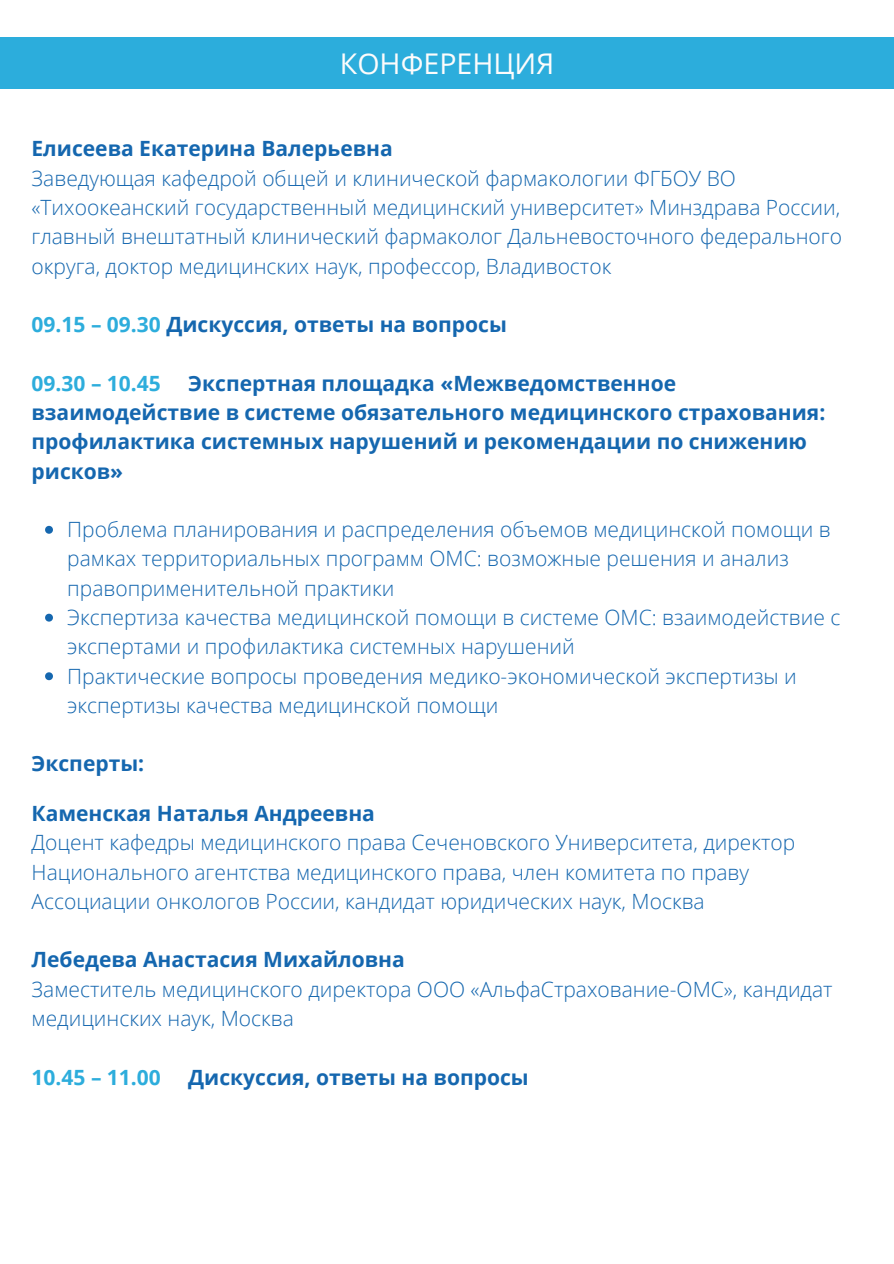
<style>
.page{position:relative;width:894px;height:1264px;background:#fff}
.page>*{position:absolute;margin:0;border:0;box-sizing:border-box;transform-origin:0 0}
.t1{font:28.5px "Open Sans";color:#fdfcfc}
.t2{font:300 21px/29.2px "Open Sans";color:#1567af}
.t3{font:700 21px/29.2px "Open Sans";color:#1567af}
.t4{font:700 21px "Open Sans";color:#2daddc}
.s1{color:#2daddc}
</style>
<div class="page">
<div style="left:0;top:37px;width:893px;height:52px;background:#2caddc"></div>
<svg style="left:45px;top:526px;width:8px;height:7px"></svg>
<svg style="left:45px;top:613px;width:8px;height:8px"></svg>
<svg style="left:45px;top:672px;width:8px;height:8px"></svg>
<p class="t1" style="left:340px;top:43px;width:216px">КОНФЕРЕНЦИЯ</p>
<p class="t3" style="left:32px;top:134px;width:362px">Елисеева Екатерина Валерьевна</p>
<p class="t2" style="left:32px;top:163px;width:811px">Заведующая кафедрой общей и клинической фармакологии ФГБОУ ВО «Тихоокеанский государственный медицинский университет» Минздрава России, главный внештатный клинический фармаколог Дальневосточного федерального округа, доктор медицинских наук, профессор, Владивосток</p>
<p class="t3" style="left:32px;top:309px;width:476px"><span class="s1">09.15 – 09.30</span> Дискуссия, ответы на вопросы</p>
<p class="t4" style="left:32px;top:368px;width:131px">09.30 – 10.45</p>
<p class="t3" style="left:32px;top:368px;width:795px;text-indent:157px">Экспертная площадка «Межведомственное взаимодействие в системе обязательного медицинского страхования: профилактика системных нарушений и рекомендации по снижению рисков»</p>
<p class="t2" style="left:67px;top:514px;width:764px">Проблема планирования и распределения объемов медицинской помощи в рамках территориальных программ ОМС: возможные решения и анализ правоприменительной практики</p>
<p class="t2" style="left:67px;top:602px;width:774px">Экспертиза качества медицинской помощи в системе ОМС: взаимодействие с экспертами и профилактика системных нарушений</p>
<p class="t2" style="left:67px;top:660px;width:730px">Практические вопросы проведения медико-экономической экспертизы и экспертизы качества медицинской помощи</p>
<p class="t3" style="left:32px;top:748px;width:114px">Эксперты:</p>
<p class="t3" style="left:32px;top:798px;width:345px">Каменская Наталья Андреевна</p>
<p class="t2" style="left:32px;top:827px;width:765px">Доцент кафедры медицинского права Сеченовского Университета, директор<br>Национального агентства медицинского права, член комитета по праву<br>Ассоциации онкологов России, кандидат юридических наук, Москва</p>
<p class="t3" style="left:32px;top:944px;width:374px">Лебедева Анастасия Михайловна</p>
<p class="t2" style="left:32px;top:973px;width:802px">Заместитель медицинского директора ООО «АльфаСтрахование-ОМС», кандидат медицинских наук, Москва</p>
<p class="t4" style="left:32px;top:1062px;width:131px">10.45 – 11.00</p>
<p class="t3" style="left:188px;top:1061px;width:342px">Дискуссия, ответы на вопросы</p>
</div>
